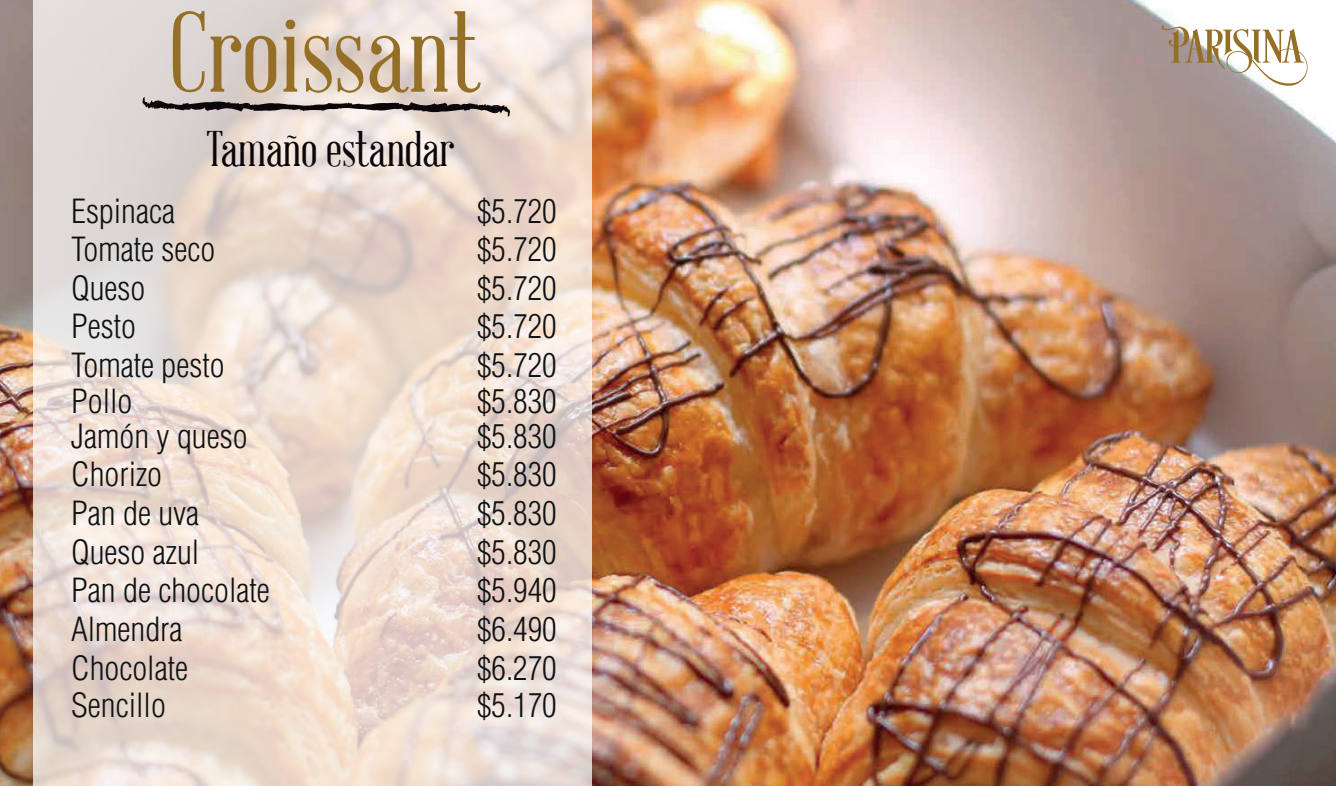
<style>
.page{position:relative;width:1336px;height:786px;background:#fff}
.page>*{position:absolute;margin:0;border:0;box-sizing:border-box;transform-origin:0 0}
.t1{font:112.5px "Abraham Lincoln";color:#956f26}
.t2{font:48.75px "Abraham Lincoln";color:#0b060a}
.t3{font:300 condensed 32.5px/37.5px "Helvetica";color:#0f1214}
</style>
<div class="page">
<img style="left:0;top:0;width:1335px;height:785px">
<svg style="left:1160px;top:25px;width:147px;height:61px"></svg>
<svg style="left:34px;top:0;width:558px;height:785px;background:#eadbd2"></svg>
<svg style="left:142px;top:97px;width:368px;height:20px;background:#a49a97"></svg>
<h1 class="t1" style="left:170px;top:-6px;width:311px">Croissant</h1>
<h2 class="t2" style="left:207px;top:124px;width:249px">Tamaño estandar</h2>
<p class="t3" style="left:71px;top:192px;width:178px">Espinaca<br>Tomate seco<br>Queso<br>Pesto<br>Tomate pesto<br>Pollo<br>Jamón y queso</p>
<p class="t3" style="left:71px;top:455px;width:200px;line-height:38.6px">Chorizo<br>Pan de uva<br>Queso azul<br>Pan de chocolate<br>Almendra<br>Chocolate</p>
<p class="t3" style="left:477px;top:192px;width:81px;text-align:justify">$5.720 $5.720 $5.720 $5.720 $5.720 $5.830 $5.830</p>
<p class="t3" style="left:477px;top:455px;width:81px;line-height:38.6px;text-align:justify">$5.830 $5.830 $5.830 $5.940 $6.490 $6.270</p>
<p class="t3" style="left:71px;top:686px;width:96px">Sencillo</p>
<p class="t3" style="left:477px;top:686px;width:81px">$5.170</p>
</div>
